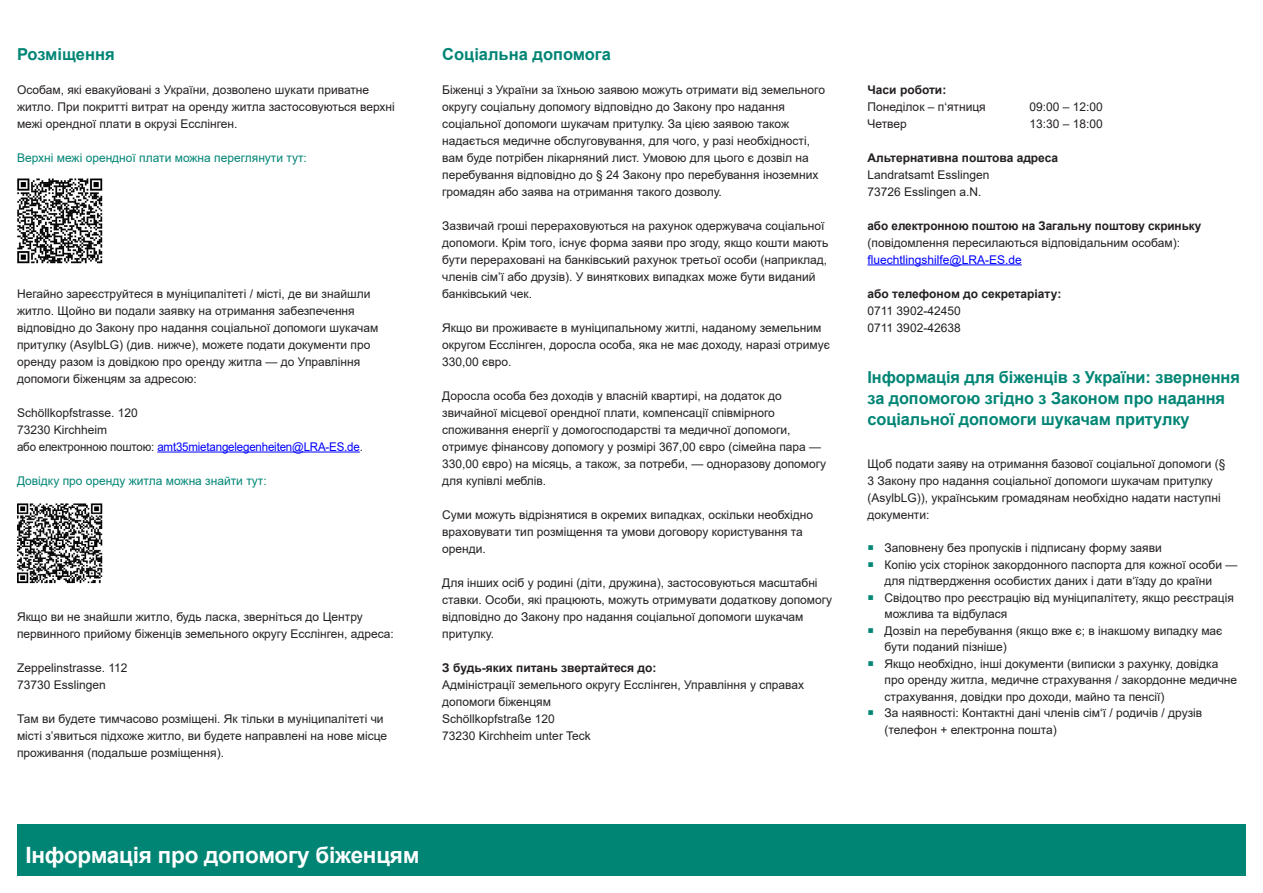
<style>
.page{position:relative;width:1263px;height:893px;background:#fff}
.page>*{position:absolute;margin:0;border:0;box-sizing:border-box;transform-origin:0 0}
.h1_li{font:700 22.5px "Arial";letter-spacing:-.01em;color:#fff}
.t1{font:700 16.5px/21px "Arial";letter-spacing:-.005em;color:#008575}
.t2{font:12px/17px "Arial";color:#231f20}
.t3{font:700 12px "Arial";color:#231f20}
.t4{font:12px "Arial";color:#008575}
.t5{font:12px "Arial";letter-spacing:-.015em;color:#00f;scale:.96 1}
.s1{color:#231f20}
.s2{font-weight:700}
.s3{color:#00f}
</style>
<div class="page">
<div style="left:17px;top:825px;width:1229px;height:51px;background:#008575"></div>
<hr style="left:157px;top:452px;width:203px;height:1px;background:#00f">
<img style="left:17px;top:178px;width:85px;height:86px">
<img style="left:17px;top:503px;width:85px;height:81px">
<hr style="left:867px;top:264px;width:155px;height:1px;background:#00f">
<p class="t1" style="left:17px;top:43px;width:99px">Розміщення</p>
<p class="t2" style="left:17px;top:81px;width:379px">Особам, які евакуйовані з України, дозволено шукати приватне житло. При покритті витрат на оренду житла застосовуються верхні межі орендної плати в окрузі Есслінген.</p>
<p class="t4" style="left:17px;top:149px;width:291px">Верхні межі орендної плати можна переглянути тут:</p>
<p class="t2" style="left:17px;top:285px;width:363px">Негайно зареєструйтеся в муніципалітеті / місті, де ви знайшли житло. Щойно ви подали заявку на отримання забезпечення відповідно до Закону про надання соціальної допомоги шукачам притулку (AsylbLG) (див. нижче), можете подати документи про оренду разом із довідкою про оренду житла — до Управління допомоги біженцям за адресою:</p>
<p class="t2" style="left:17px;top:404px;width:122px">Schöllkopfstrasse. 120</p>
<p class="t2" style="left:17px;top:421px;width:92px">73230 Kirchheim</p>
<p class="t5" style="left:17px;top:438px;width:362px"><span class="s1">або електронною поштою:</span> amt35mietangelegenheiten@LRA-ES.de<span class="s1">.</span></p>
<p class="t4" style="left:17px;top:472px;width:251px">Довідку про оренду житла можна знайти тут:</p>
<p class="t2" style="left:17px;top:608px;width:378px">Якщо ви не знайшли житло, будь ласка, зверніться до Центру первинного прийому біженців земельного округу Есслінген, адреса:</p>
<p class="t2" style="left:17px;top:659px;width:112px">Zeppelinstrasse. 112</p>
<p class="t2" style="left:17px;top:676px;width:90px">73730 Esslingen</p>
<p class="t2" style="left:17px;top:710px;width:372px">Там ви будете тимчасово розміщені. Як тільки в муніципалітеті чи місті з’явиться підхоже житло, ви будете направлені на нове місце проживання (подальше розміщення).</p>
<p class="t1" style="left:442px;top:43px;width:170px">Соціальна допомога</p>
<p class="t2" style="left:442px;top:81px;width:384px">Біженці з України за їхньою заявою можуть отримати від земельного округу соціальну допомогу відповідно до Закону про надання соціальної допомоги шукачам притулку. За цією заявою також надається медичне обслуговування, для чого, у разі необхідності, вам буде потрібен лікарняний лист. Умовою для цього є дозвіл на перебування відповідно до § 24 Закону про перебування іноземних громадян або заява на отримання такого дозволу.</p>
<p class="t2" style="left:442px;top:217px;width:388px">Зазвичай гроші перераховуються на рахунок одержувача соціальної допомоги. Крім того, існує форма заяви про згоду, якщо кошти мають бути перераховані на банківський рахунок третьої особи (наприклад, членів сім’ї або друзів). У виняткових випадках може бути виданий банківський чек.</p>
<p class="t2" style="left:442px;top:319px;width:389px">Якщо ви проживаєте в муніципальному житлі, наданому земельним округом Есслінген, доросла особа, яка не має доходу, наразі отримує<br>330,00 євро.</p>
<p class="t2" style="left:442px;top:387px;width:385px">Доросла особа без доходів у власній квартирі, на додаток до звичайної місцевої орендної плати, компенсації співмірного споживання енергії у домогосподарстві та медичної допомоги, отримує фінансову допомогу у розмірі 367,00 євро (сімейна пара — 330,00 євро) на місяць, а також, за потреби, — одноразову допомогу для купівлі меблів.</p>
<p class="t2" style="left:442px;top:506px;width:372px">Суми можуть відрізнятися в окремих випадках, оскільки необхідно враховувати тип розміщення та умови договору користування та оренди.</p>
<p class="t2" style="left:442px;top:574px;width:391px">Для інших осіб у родині (діти, дружина), застосовуються масштабні ставки. Особи, які працюють, можуть отримувати додаткову допомогу відповідно до Закону про надання соціальної допомоги шукачам притулку.</p>
<p class="t3" style="left:442px;top:659px;width:216px">З будь-яких питань звертайтеся до:</p>
<p class="t2" style="left:442px;top:676px;width:363px">Адміністрації земельного округу Есслінген, Управління у справах допомоги біженцям</p>
<p class="t2" style="left:442px;top:710px;width:114px">Schöllkopfstraße 120</p>
<p class="t2" style="left:442px;top:727px;width:150px">73230 Kirchheim unter Teck</p>
<p class="h1_li" style="left:26px;top:839px;width:395px">Інформація про допомогу біженцям</p>
<p class="t3" style="left:867px;top:81px;width:80px">Часи роботи:</p>
<p class="t2" style="left:867px;top:98px;width:120px">Понеділок – п‘ятниця</p>
<p class="t2" style="left:1029px;top:98px;width:75px">09:00 – 12:00</p>
<p class="t2" style="left:867px;top:115px;width:41px">Четвер</p>
<p class="t2" style="left:1029px;top:115px;width:75px">13:30 – 18:00</p>
<p class="t3" style="left:867px;top:149px;width:192px">Альтернативна поштова адреса</p>
<p class="t2" style="left:867px;top:166px;width:124px">Landratsamt Esslingen</p>
<p class="t2" style="left:867px;top:183px;width:116px">73726 Esslingen a.N.</p>
<p class="t2" style="left:867px;top:217px;width:335px"><span class="s2">або електронною поштою на Загальну поштову скриньку </span>(повідомлення пересилаються відповідальним особам): <span class="s3">fluechtlingshilfe@LRA-ES.de</span></p>
<p class="t3" style="left:867px;top:285px;width:195px">або телефоном до секретаріату:</p>
<p class="t2" style="left:867px;top:302px;width:95px">0711 3902-42450</p>
<p class="t2" style="left:867px;top:319px;width:95px">0711 3902-42638</p>
<p class="t1" style="left:867px;top:367px;width:374px">Інформація для біженців з України: звернення за допомогою згідно з Законом про надання соціальної допомоги шукачам притулку</p>
<p class="t2" style="left:867px;top:455px;width:359px">Щоб подати заяву на отримання базової соціальної допомоги (§ 3 Закону про надання соціальної допомоги шукачам притулку (AsylbLG)), українським громадянам необхідно надати наступні документи:</p>
<p class="t2" style="left:884px;top:539px;width:279px">Заповнену без пропусків і підписану форму заяви</p>
<p class="t2" style="left:884px;top:556px;width:354px;line-height:16.5px">Копію усіх сторінок закордонного паспорта для кожної особи — для підтвердження особистих даних і дати в‘їзду до країни</p>
<p class="t2" style="left:884px;top:589px;width:351px;line-height:16.5px">Свідоцтво про реєстрацію від муніципалітету, якщо реєстрація можлива та відбулася</p>
<p class="t2" style="left:884px;top:622px;width:339px;line-height:16.5px">Дозвіл на перебування (якщо вже є; в інакшому випадку має бути поданий пізніше)</p>
<p class="t2" style="left:884px;top:655px;width:354px;line-height:16.5px">Якщо необхідно, інші документи (виписки з рахунку, довідка про оренду житла, медичне страхування / закордонне медичне страхування, довідки про доходи, майно та пенсії)</p>
<p class="t2" style="left:884px;top:705px;width:319px;line-height:16.5px">За наявності: Контактні дані членів сім‘ї / родичів / друзів (телефон + електронна пошта)</p>
</div>
